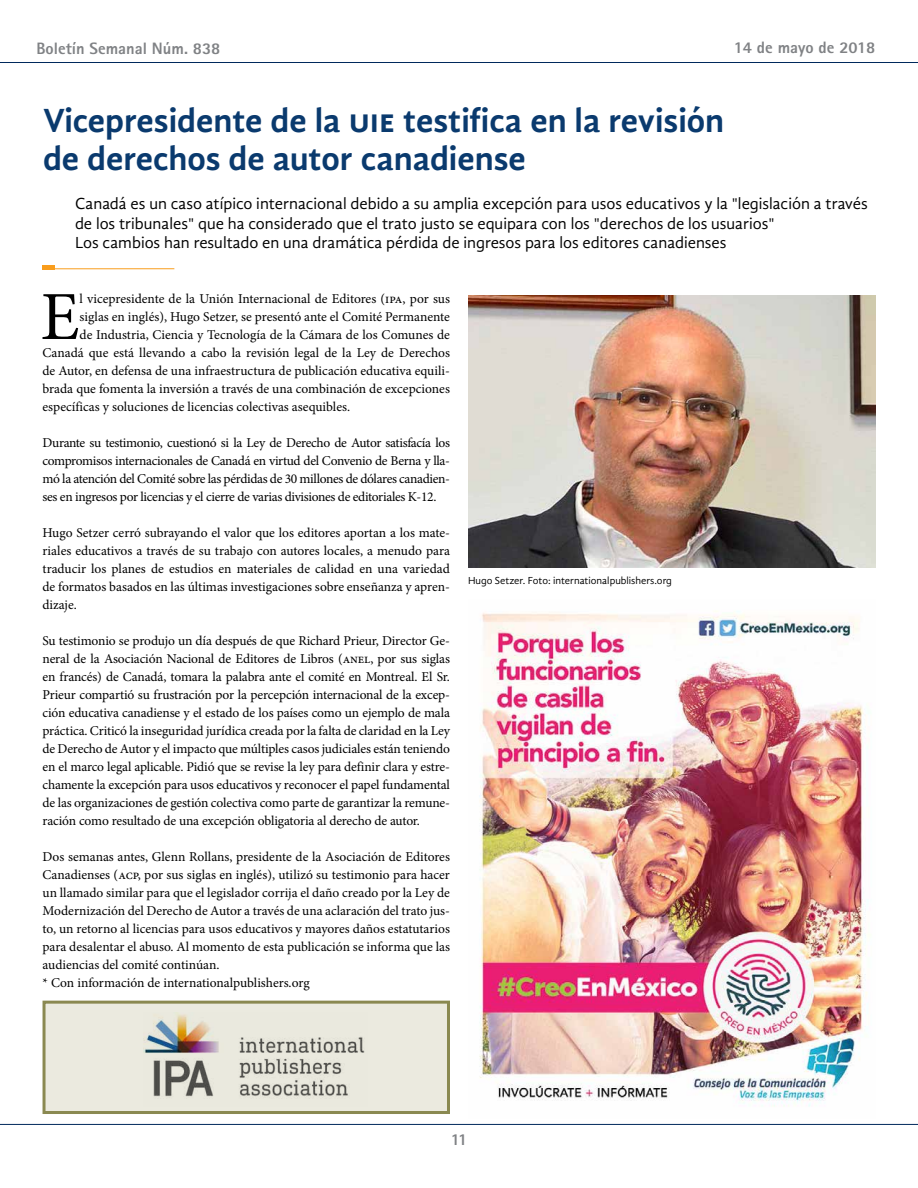
<style>
.page{position:relative;width:918px;height:1188px;background:#fff}
.page>*{position:absolute;margin:0;border:0;box-sizing:border-box;transform-origin:0 0}
.t1{font:68.85px "Minion Pro";color:#000}
.t2{font:700 34.5px/37.5px "Gandhi Sans";color:#0a3a6e}
.t3{font:16.5px/19.5px "Gandhi Sans";color:#000}
.t4{font:800 16.5px "Rotis Sans Serif";color:#808285}
.t5{font:13.5px/18px "Minion Pro";letter-spacing:-.01em;color:#000;text-align:justify}
.t6{font:10.5px "Gandhi Sans";color:#000}
</style>
<div class="page">
<hr style="left:0;top:62px;width:918px;height:1px;background:#00295c">
<hr style="left:0;top:1124px;width:918px;height:1px;background:#00295c">
<hr style="left:43px;top:268px;width:131px;height:1px;background:#f99d1c">
<div style="left:43px;top:265px;width:12px;height:5px;background:#f99d1c"></div>
<img style="left:479px;top:611px;width:391px;height:496px">
<div style="left:43px;top:1001px;width:407px;height:113px;background:#ebeadf;border:3px solid #8a8951"></div>
<img style="left:143px;top:1013px;width:222px;height:86px">
<img style="left:468px;top:295px;width:407px;height:272px">
<p class="t4" style="left:36px;top:38px;width:185px">Boletín Semanal Núm. 838</p>
<p class="t4" style="left:734px;top:37px;width:143px">14 de mayo de 2018</p>
<h2 class="t2" style="left:43px;top:102px;width:683px">Vicepresidente de la uie testifica en la revisión de derechos de autor canadiense</h2>
<p class="t3" style="left:75px;top:194px;width:794px">Canadá es un caso atípico internacional debido a su amplia excepción para usos educativos y la "legislación a través de los tribunales" que ha considerado que el trato justo se equipara con los "derechos de los usuarios"<br>Los cambios han resultado en una dramática pérdida de ingresos para los editores canadienses</p>
<h1 class="t1" style="left:41px;top:271px;width:41px">E</h1>
<p class="t5" style="left:80px;top:290px;width:372px">l vicepresidente de la Unión Internacional de Editores (ipa, por sus</p>
<p class="t5" style="left:80px;top:308px;width:372px">siglas en inglés), Hugo Setzer, se presentó ante el Comité Permanente</p>
<p class="t5" style="left:80px;top:326px;width:372px">de Industria, Ciencia y Tecnología de la Cámara de los Comunes de</p>
<p class="t5" style="left:43px;top:344px;width:409px">Canadá que está llevando a cabo la revisión legal de la Ley de Derechos</p>
<p class="t5" style="left:43px;top:362px;width:409px">de Autor, en defensa de una infraestructura de publicación educativa equili-</p>
<p class="t5" style="left:43px;top:380px;width:409px">brada que fomenta la inversión a través de una combinación de excepciones</p>
<p class="t5" style="left:43px;top:398px;width:309px">específicas y soluciones de licencias colectivas asequibles.</p>
<p class="t5" style="left:43px;top:434px;width:409px">Durante su testimonio, cuestionó si la Ley de Derecho de Autor satisfacía los compromisos internacionales de Canadá en virtud del Convenio de Berna y lla&shy;mó la atención del Comité sobre las pérdidas de 30 millones de dólares canadien&shy;ses en ingresos por licencias y el cierre de varias divisiones de editoriales K-12.</p>
<p class="t5" style="left:43px;top:524px;width:409px">Hugo Setzer cerró subrayando el valor que los editores aportan a los mate&shy;riales educativos a través de su trabajo con autores locales, a menudo para traducir los planes de estudios en materiales de calidad en una variedad de formatos basados en las últimas investigaciones sobre enseñanza y apren&shy;dizaje.</p>
<p class="t5" style="left:43px;top:632px;width:409px">Su testimonio se produjo un día después de que Richard Prieur, Director Ge&shy;neral de la Asociación Nacional de Editores de Libros (anel, por sus siglas en francés) de Canadá, tomara la palabra ante el comité en Montreal. El Sr.<br>Prieur compartió su frustración por la percepción internacional de la excep&shy;ción educativa canadiense y el estado de los países como un ejemplo de mala práctica. Criticó la inseguridad jurídica creada por la falta de claridad en la Ley de Derecho de Autor y el impacto que múltiples casos judiciales están teniendo en el marco legal aplicable. Pidió que se revise la ley para definir clara y estre&shy;chamente la excepción para usos educativos y reconocer el papel fundamental de las organizaciones de gestión colectiva como parte de garantizar la remune&shy;ración como resultado de una excepción obligatoria al derecho de autor.</p>
<p class="t5" style="left:43px;top:848px;width:409px;text-align:left">Dos semanas antes, Glenn Rollans, presidente de la Asociación de Editores Canadienses (acp, por sus siglas en inglés), utilizó su testimonio para hacer un llamado similar para que el legislador corrija el daño creado por la Ley de Modernización del Derecho de Autor a través de una aclaración del trato jus&shy;to, un retorno al licencias para usos educativos y mayores daños estatutarios para desalentar el abuso. Al momento de esta publicación se informa que las audiencias del comité continúan.<br>* Con información de internationalpublishers.org</p>
<p class="t6" style="left:468px;top:574px;width:206px">Hugo Setzer. Foto: internationalpublishers.org</p>
<p class="t4" style="left:451px;top:1129px;width:18px">11</p>
</div>
